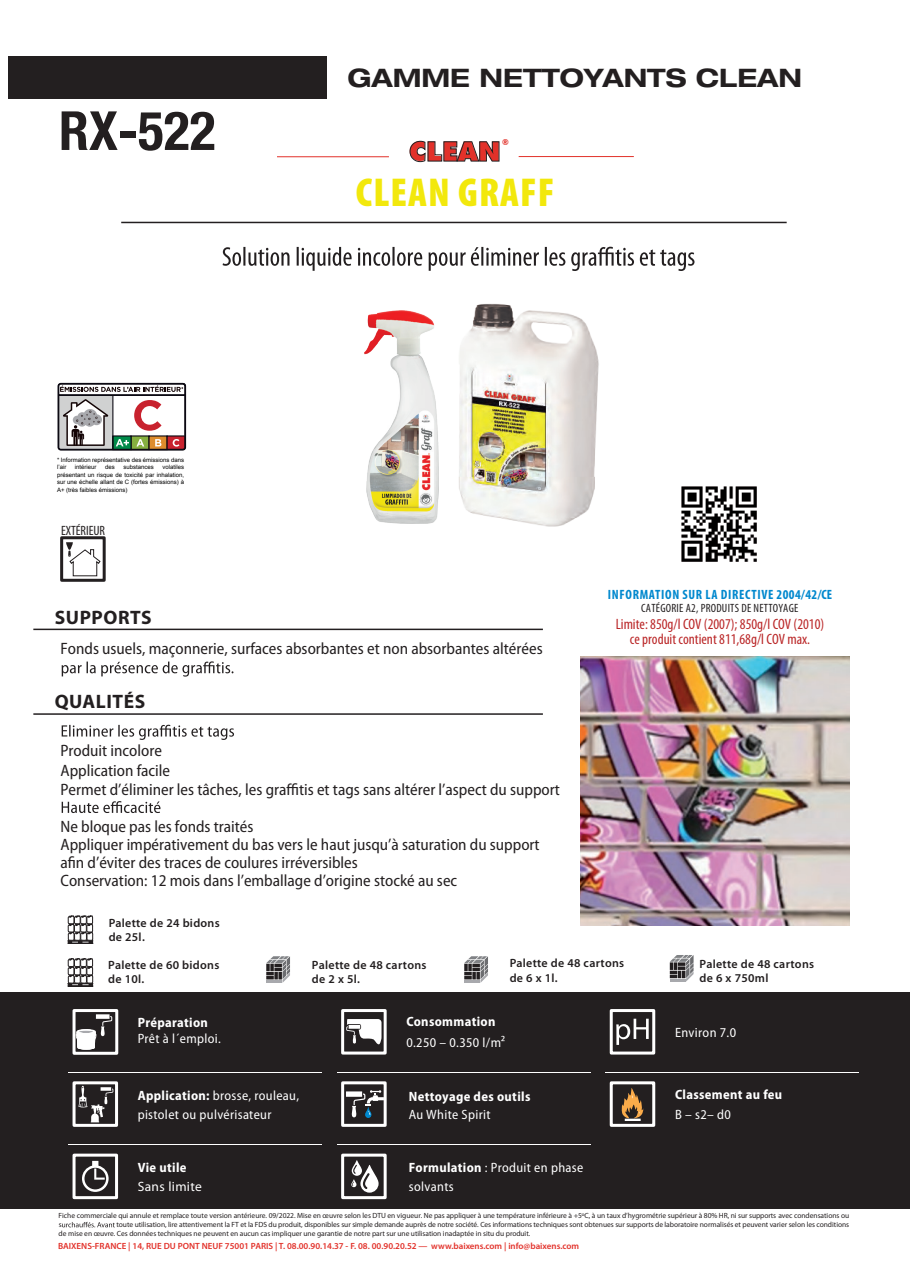
<style>
.page{position:relative;width:910px;height:1280px;background:#fff}
.page>*{position:absolute;margin:0;border:0;box-sizing:border-box;transform-origin:0 0}
.t1{font:700 condensed 54px "Helvetica Neue";color:#231f20}
.t2{font:900 condensed 40.5px "Myriad Pro";letter-spacing:.025em;color:#f2e80c}
.t3{font:900 27px "Futura BT";color:#e2312a}
.t4{font:700 expanded 25.5px "Helvetica Neue";color:#231f20}
.t5{font:700 19.5px "Myriad Pro";letter-spacing:.03em;color:#231f20}
.t6{font:semi-condensed 16.5px/18px "Myriad Pro";color:#231f20}
.t7{font:condensed 15px/15px "Myriad Pro";color:#ba2627;text-align:center}
.t8{font:semi-condensed 13.5px/19.5px "Myriad Pro";letter-spacing:.025em;color:#fff}
.t9{font:700 semi-condensed 13.5px "Myriad Pro";letter-spacing:.025em;color:#fff}
.t10{font:700 condensed 13.5px "Myriad Pro";letter-spacing:.05em;color:#0088ce}
.t11{font:13.5px "Myriad Pro";letter-spacing:.025em;color:#fff}
.t12{font:condensed 13.5px "Myriad Pro";letter-spacing:-.005em;color:#231f20}
.t13{font:600 12px/14.4px "Myriad Pro";letter-spacing:.025em;color:#231f20}
.t14{font:condensed 12px "Myriad Pro";letter-spacing:.02em;color:#231f20}
.t15{font:600 9px "Myriad Pro";color:#e2312a}
.t16{font:900 8.1px "Futura BT";color:#e2312a}
.t17{font:7.5px/9px "Myriad Pro";letter-spacing:-.005em;color:#231f20}
.t18{font:6px/7.5px "Arial";color:#000001}
.s1{font-weight:700}
</style>
<div class="page">
<svg style="left:62px;top:1222px;width:53px;height:5px"></svg>
<div style="left:60px;top:536px;width:46px;height:46px;border:3px solid #231f20"></div>
<svg style="left:66px;top:542px;width:35px;height:34px"></svg>
<svg style="left:68px;top:916px;width:25px;height:28px"></svg>
<svg style="left:68px;top:958px;width:25px;height:29px"></svg>
<svg style="left:62px;top:661px;width:171px;height:16px"></svg>
<svg style="left:62px;top:725px;width:172px;height:15px"></svg>
<svg style="left:62px;top:801px;width:98px;height:12px"></svg>
<svg style="left:464px;top:956px;width:24px;height:27px"></svg>
<svg style="left:266px;top:956px;width:24px;height:27px"></svg>
<hr style="left:670px;top:979px;width:15px;height:3px;background:#a8a9ad">
<svg style="left:670px;top:955px;width:24px;height:26px"></svg>
<img style="left:681px;top:486px;width:76px;height:76px">
<hr style="left:33px;top:629px;width:510px;height:1px;background:#231f20">
<hr style="left:33px;top:713px;width:510px;height:2px;background:#231f20">
<img style="left:580px;top:656px;width:269px;height:269px">
<div style="left:9px;top:56px;width:318px;height:43px;background:#231f20"></div>
<hr style="left:121px;top:222px;width:666px;height:1px;background:#231f20">
<hr style="left:519px;top:156px;width:115px;height:1px;background:#e2312a">
<hr style="left:277px;top:156px;width:112px;height:1px;background:#e2312a">
<svg style="left:410px;top:141px;width:89px;height:21px"></svg>
<div style="left:0;top:992px;width:910px;height:217px;background:#231f20"></div>
<hr style="left:68px;top:1072px;width:254px;height:1px;background:#fff">
<hr style="left:68px;top:1144px;width:254px;height:1px;background:#fff">
<div style="left:73px;top:1009px;width:45px;height:46px;border:3px solid #fff"></div>
<div style="left:73px;top:1081px;width:45px;height:46px;border:3px solid #fff"></div>
<div style="left:73px;top:1153px;width:45px;height:46px;border:3px solid #fff"></div>
<svg style="left:82px;top:1161px;width:27px;height:31px"></svg>
<hr style="left:337px;top:1072px;width:253px;height:1px;background:#fff">
<hr style="left:337px;top:1144px;width:253px;height:1px;background:#fff">
<div style="left:341px;top:1009px;width:46px;height:45px;border:3px solid #fff"></div>
<div style="left:341px;top:1081px;width:46px;height:46px;border:3px solid #fff"></div>
<div style="left:341px;top:1153px;width:46px;height:46px;border:3px solid #fff"></div>
<hr style="left:605px;top:1072px;width:254px;height:1px;background:#fff">
<div style="left:610px;top:1009px;width:45px;height:45px;border:3px solid #fff"></div>
<svg style="left:616px;top:1019px;width:33px;height:26px"></svg>
<div style="left:610px;top:1081px;width:45px;height:46px;border:3px solid #fff"></div>
<svg style="left:621px;top:1088px;width:22px;height:33px"></svg>
<svg style="left:75px;top:1014px;width:37px;height:41px"></svg>
<svg style="left:351px;top:1160px;width:28px;height:33px"></svg>
<svg style="left:78px;top:1086px;width:35px;height:36px"></svg>
<svg style="left:346px;top:1019px;width:35px;height:25px"></svg>
<svg style="left:346px;top:1090px;width:38px;height:28px"></svg>
<img style="left:438px;top:304px;width:161px;height:223px">
<svg style="left:223px;top:247px;width:471px;height:24px"></svg>
<svg style="left:57px;top:383px;width:129px;height:68px"></svg>
<img style="left:364px;top:311px;width:74px;height:212px">
<h1 class="t1" style="left:59px;top:98px;width:158px">RX-522</h1>
<p class="t18" style="left:57px;top:456px;width:129px">* Information représentative des émissions dans l’air</p>
<p class="t18" style="left:75px;top:463px;width:23px">intérieur</p>
<p class="t18" style="left:105px;top:463px;width:11px">des</p>
<p class="t18" style="left:123px;top:463px;width:32px">substances</p>
<p class="t18" style="left:57px;top:463px;width:129px;text-align:justify;text-indent:105px">volatiles présentant un risque de toxicité par inhalation, sur une échelle allant de C (fortes émissions) à A+ (très faibles émissions)</p>
<h3 class="t12" style="left:61px;top:522px;width:45px">EXTÉRIEUR</h3>
<h3 class="t4" style="left:347px;top:62px;width:456px">GAMME NETTOYANTS CLEAN</h3>
<h3 class="t3" style="left:409px;top:135px;width:93px">CLEAN</h3>
<p class="t16" style="left:502px;top:137px;width:8px">®</p>
<h2 class="t2" style="left:356px;top:170px;width:200px">CLEAN GRAFF</h2>
<h3 class="t5" style="left:55px;top:604px;width:99px">SUPPORTS</h3>
<h3 class="t6" style="left:61px;top:639px;width:484px">Fonds usuels, maçonnerie, surfaces absorbantes et non absorbantes altérées</h3>
<h3 class="t5" style="left:55px;top:689px;width:92px">QUALITÉS</h3>
<h3 class="t6" style="left:60px;top:741px;width:501px;line-height:19.5px">Produit incolore<br>Application facile<br>Permet d’éliminer les tâches, les graffitis et tags sans altérer l’aspect du support</h3>
<h3 class="t6" style="left:60px;top:818px;width:481px">Ne bloque pas les fonds traités<br>Appliquer impérativement du bas vers le haut jusqu’à saturation du support afin d’éviter des traces de coulures irréversibles<br>Conservation: 12 mois dans l’emballage d’origine stocké au sec</h3>
<h3 class="t13" style="left:109px;top:915px;width:113px">Palette de 24 bidons de 25l.</h3>
<h3 class="t10" style="left:608px;top:586px;width:226px">INFORMATION SUR LA DIRECTIVE 2004/42/CE</h3>
<h3 class="t14" style="left:641px;top:601px;width:159px">CATÉGORIE A2, PRODUITS DE NETTOYAGE</h3>
<h3 class="t7" style="left:616px;top:617px;width:210px">Limite: 850g/l COV (2007); 850g/l COV (2010) ce produit contient 811,68g/l COV max.</h3>
<h3 class="t13" style="left:312px;top:957px;width:116px">Palette de 48 cartons de 2 x 5l.</h3>
<h3 class="t13" style="left:510px;top:956px;width:116px">Palette de 48 cartons de 6 x 1l.</h3>
<h3 class="t13" style="left:108px;top:957px;width:113px">Palette de 60 bidons de 10l.</h3>
<h3 class="t13" style="left:700px;top:956px;width:116px">Palette de 48 cartons de 6 x 750ml</h3>
<h3 class="t9" style="left:138px;top:1015px;width:72px">Préparation</h3>
<h3 class="t8" style="left:138px;top:1029px;width:85px">Prêt à l´emploi.</h3>
<h3 class="t9" style="left:406px;top:1014px;width:91px">Consommation</h3>
<h3 class="t8" style="left:406px;top:1033px;width:100px">0.250 – 0.350 l/m²</h3>
<h3 class="t8" style="left:138px;top:1086px;width:163px"><span class="s1">Application:</span> brosse, rouleau, pistolet ou pulvérisateur</h3>
<h3 class="t9" style="left:409px;top:1088px;width:123px">Nettoyage des outils</h3>
<h3 class="t8" style="left:409px;top:1105px;width:83px">Au White Spirit</h3>
<h3 class="t9" style="left:138px;top:1159px;width:50px">Vie utile</h3>
<h3 class="t11" style="left:138px;top:1178px;width:66px">Sans limite</h3>
<h3 class="t8" style="left:409px;top:1158px;width:176px"><span class="s1">Formulation</span> : Produit en phase solvants</h3>
<h3 class="t8" style="left:675px;top:1023px;width:63px">Environ 7.0</h3>
<h3 class="t9" style="left:675px;top:1087px;width:109px">Classement au feu</h3>
<h3 class="t8" style="left:675px;top:1105px;width:57px">B– s2– d0</h3>
<p class="t17" style="left:59px;top:1211px;width:792px">Fiche commerciale qui annule et remplace toute version antérieure. 09/2022. Mise en œuvre selon les DTU en vigueur. Ne pas appliquer à une température inférieure à +5ºC, à un taux d’hygrométrie supérieur à 80% HR, ni sur supports avec condensations ou s</p>
<p class="t17" style="left:59px;top:1220px;width:792px;text-indent:58px">toute utilisation, lire attentivement la FT et la FDS du produit, disponibles sur simple demande auprès de notre société. Ces informations techniques sont obtenues sur supports de laboratoire normalisés et peuvent varier selon les conditions de mise en œuvre. Ces données techniques ne peuvent en aucun cas impliquer une garantie de notre part sur une utilisation inadaptée in situ du produit.</p>
<p class="t15" style="left:58px;top:1240px;width:523px">BAIXENS-FRANCE | 14, RUE DU PONT NEUF 75001 PARIS | T. 08.00.90.14.37 - F. 08. 00.90.20.52 — www.baixens.com | info@baixens.com</p>
</div>
